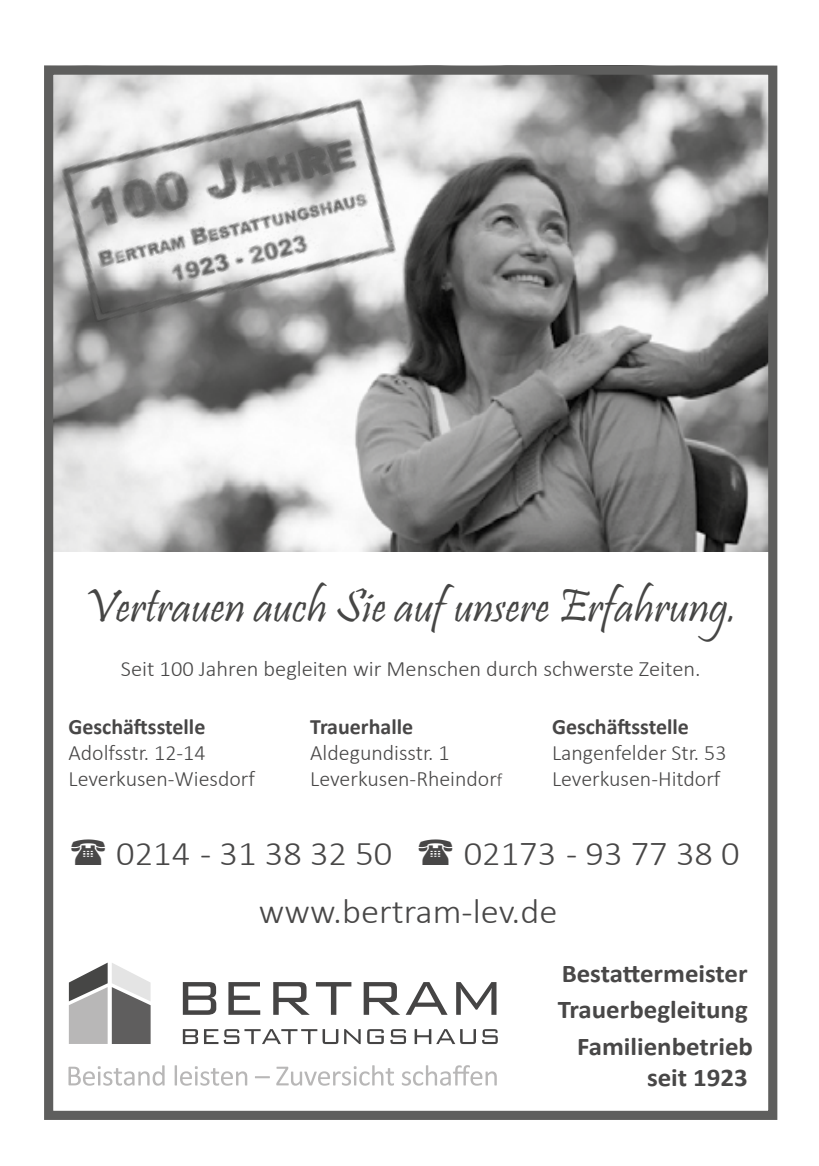
<style>
.page{position:relative;width:819px;height:1166px;background:#fff}
.page>*{position:absolute;margin:0;border:0;box-sizing:border-box;transform-origin:0 0}
.t1{font:47.6px "Pristina";color:#464645}
.t2{font:300 34.65px/57.8px "Calibri";color:#484747;scale:1.05 1}
.t3{font:700 25.55px/36.6px "Calibri";color:#484747;text-align:right;scale:1.05 1}
.t4{font:300 21.88px/26.2px "Calibri";color:#484747}
.t5{font:700 21.88px "Calibri";color:#484747}
.s1{font-size:18.2px}
</style>
<div class="page">
<img style="left:54px;top:76px;width:713px;height:475px">
<div style="left:44px;top:66px;width:733px;height:1054px;border:9px solid #5e5e5d"></div>
<svg style="left:84px;top:481px;width:652px;height:71px;background:#8f8f8f"></svg>
<svg style="left:183px;top:982px;width:33px;height:33px"></svg>
<svg style="left:228px;top:982px;width:32px;height:33px"></svg>
<svg style="left:273px;top:982px;width:37px;height:33px"></svg>
<svg style="left:316px;top:982px;width:35px;height:33px"></svg>
<svg style="left:363px;top:982px;width:84px;height:33px"></svg>
<svg style="left:456px;top:982px;width:40px;height:33px"></svg>
<svg style="left:183px;top:1029px;width:15px;height:15px"></svg>
<svg style="left:204px;top:1029px;width:14px;height:15px"></svg>
<svg style="left:224px;top:1029px;width:114px;height:15px"></svg>
<svg style="left:344px;top:1029px;width:16px;height:15px"></svg>
<svg style="left:367px;top:1029px;width:17px;height:15px"></svg>
<svg style="left:390px;top:1029px;width:16px;height:15px"></svg>
<svg style="left:414px;top:1029px;width:62px;height:15px"></svg>
<svg style="left:482px;top:1029px;width:15px;height:15px"></svg>
<svg style="left:69px;top:962px;width:82px;height:82px"></svg>
<svg style="left:68px;top:1065px;width:96px;height:20px"></svg>
<svg style="left:175px;top:1065px;width:72px;height:20px"></svg>
<svg style="left:255px;top:1076px;width:15px;height:2px"></svg>
<svg style="left:276px;top:1065px;width:118px;height:20px"></svg>
<svg style="left:402px;top:1065px;width:94px;height:20px"></svg>
<img style="left:44px;top:65px;width:380px;height:306px">
<h1 class="t1" style="left:84px;top:580px;width:655px">Vertrauen auch Sie auf unsere Erfahrung.</h1>
<p class="t4" style="left:121px;top:655px;width:581px">Seit 100 Jahren begleiten wir Menschen durch schwerste Zeiten.</p>
<p class="t5" style="left:68px;top:711px;width:138px">Geschäftsstelle</p>
<p class="t4" style="left:68px;top:739px;width:188px">Adolfsstr. 12-14<br>Leverkusen-Wiesdorf</p>
<p class="t5" style="left:552px;top:711px;width:138px">Geschäftsstelle</p>
<p class="t4" style="left:552px;top:739px;width:176px">Langenfelder Str. 53<br>Leverkusen-Hitdorf</p>
<p class="t5" style="left:310px;top:711px;width:104px">Trauerhalle</p>
<p class="t4" style="left:310px;top:739px;width:194px">Aldegundisstr. 1<br>Leverkusen-Rheindor<span class="s1">f</span></p>
<h2 class="t2" style="left:116px;top:824px;width:264px">0214 - 31 38 32 50</h2>
<h2 class="t2" style="left:259px;top:824px;width:459px;text-indent:205px">02173 - 93 77 38 0 www.bertram-lev.de</h2>
<p class="t3" style="left:557px;top:955px;width:187px">Bestattermeister<br>Trauerbegleitung<br>Familienbetrieb</p>
<p class="t3" style="left:647px;top:1058px;width:97px">seit 1923</p>
</div>
